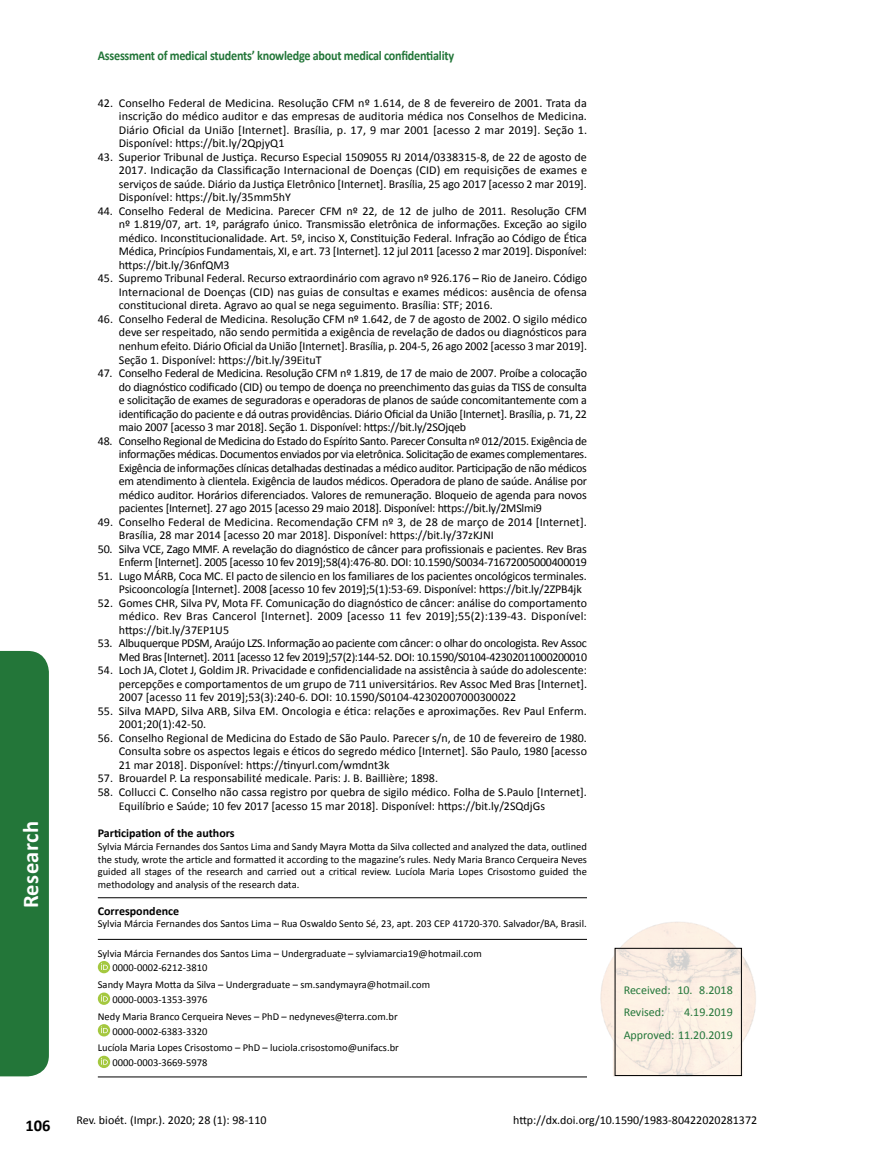
<style>
.page{position:relative;width:872px;height:1170px;background:#fff}
.page>*{position:absolute;margin:0;border:0;box-sizing:border-box;transform-origin:0 0}
.t1{font:700 22.5px "Calibri";letter-spacing:.02em;color:#fff}
.t2{font:700 16.5px "Calibri";color:#000}
.t3{font:700 13.5px "Calibri";letter-spacing:-.02em;color:#237639;scale:.9 1}
.t4{font:12px/13.5px "Calibri";letter-spacing:-.005em;color:#000;text-align:justify}
.t5{font:12px/13.5px "Calibri";letter-spacing:-.025em;color:#000;text-align:right}
.t6{font:12px/23px "Calibri";color:#237639}
.t7{font:700 12px "Calibri";color:#000}
.t8{font:10.5px/14.7px "Calibri";color:#000}
</style>
<div class="page">
<hr style="left:98px;top:897px;width:489px;height:1px;background:#000">
<hr style="left:98px;top:939px;width:489px;height:1px;background:#000">
<hr style="left:98px;top:1076px;width:489px;height:1px;background:#000">
<svg style="left:98px;top:960px;width:12px;height:13px"></svg>
<svg style="left:101px;top:963px;width:7px;height:6px"></svg>
<svg style="left:98px;top:992px;width:12px;height:12px"></svg>
<svg style="left:101px;top:994px;width:7px;height:7px"></svg>
<svg style="left:98px;top:1024px;width:12px;height:12px"></svg>
<svg style="left:101px;top:1026px;width:7px;height:7px"></svg>
<svg style="left:98px;top:1055px;width:12px;height:12px"></svg>
<svg style="left:101px;top:1057px;width:7px;height:7px"></svg>
<img style="left:600px;top:922px;width:156px;height:154px">
<div style="left:0;top:651px;width:49px;height:425px;background:#237639"></div>
<h1 class="t1" style="left:15px;top:908px;width:89px;rotate:-90deg">Research</h1>
<p class="t3" style="left:98px;top:46px;width:397px">Assessment of medical students’ knowledge about medical confidentiality</p>
<p class="t4" style="left:119px;top:96px;width:470px;text-indent:-21px">42. Conselho Federal de Medicina. Resolução CFM nº 1.614, de 8 de fevereiro de 2001. Trata da inscrição do médico auditor e das empresas de auditoria médica nos Conselhos de Medicina.<br>Diário Oficial da União [Internet]. Brasília, p. 17, 9 mar 2001 [acesso 2 mar 2019]. Seção 1.<br>Disponível: https://bit.ly/2QpjyQ1</p>
<p class="t4" style="left:119px;top:150px;width:470px;text-indent:-21px">43. Superior Tribunal de Justiça. Recurso Especial 1509055 RJ 2014/0338315-8, de 22 de agosto de 2017. Indicação da Classificação Internacional de Doenças (CID) em requisições de exames e serviços de saúde. Diário da Justiça Eletrônico [Internet]. Brasília, 25 ago 2017 [acesso 2 mar 2019].<br>Disponível: https://bit.ly/35mm5hY</p>
<p class="t4" style="left:119px;top:204px;width:469px;text-indent:-21px">44. Conselho Federal de Medicina. Parecer CFM nº 22, de 12 de julho de 2011. Resolução CFM nº 1.819/07, art. 1º, parágrafo único. Transmissão eletrônica de informações. Exceção ao sigilo médico. Inconstitucionalidade. Art. 5º, inciso X, Constituição Federal. Infração ao Código de Ética Médica, Princípios Fundamentais, XI, e art. 73 [Internet]. 12 jul 2011 [acesso 2 mar 2019]. Disponível: https://bit.ly/36nfQM3</p>
<p class="t4" style="left:119px;top:272px;width:470px;text-indent:-21px">45. Supremo Tribunal Federal. Recurso extraordinário com agravo nº 926.176 – Rio de Janeiro. Código Internacional de Doenças (CID) nas guias de consultas e exames médicos: ausência de ofensa constitucional direta. Agravo ao qual se nega seguimento. Brasília: STF; 2016.</p>
<p class="t4" style="left:119px;top:312px;width:470px;text-indent:-21px">46. Conselho Federal de Medicina. Resolução CFM nº 1.642, de 7 de agosto de 2002. O sigilo médico deve ser respeitado, não sendo permitida a exigência de revelação de dados ou diagnósticos para nenhum efeito. Diário Oficial da União [Internet]. Brasília, p. 204-5, 26 ago 2002 [acesso 3 mar 2019].<br>Seção 1. Disponível: https://bit.ly/39EituT</p>
<p class="t4" style="left:119px;top:366px;width:469px;text-indent:-21px">47. Conselho Federal de Medicina. Resolução CFM nº 1.819, de 17 de maio de 2007. Proíbe a colocação do diagnóstico codificado (CID) ou tempo de doença no preenchimento das guias da TISS de consulta e solicitação de exames de seguradoras e operadoras de planos de saúde concomitantemente com a identificação do paciente e dá outras providências. Diário Oficial da União [Internet]. Brasília, p. 71, 22 maio 2007 [acesso 3 mar 2018]. Seção 1. Disponível: https://bit.ly/2SOjqeb</p>
<p class="t4" style="left:119px;top:434px;width:470px;text-indent:-21px">48. Conselho Regional de Medicina do Estado do Espírito Santo. Parecer Consulta nº 012/2015. Exigência de informações médicas. Documentos enviados por via eletrônica. Solicitação de exames complementares.<br>Exigência de informações clínicas detalhadas destinadas a médico auditor. Participação de não médicos em atendimento à clientela. Exigência de laudos médicos. Operadora de plano de saúde. Análise por médico auditor. Horários diferenciados. Valores de remuneração. Bloqueio de agenda para novos pacientes [Internet]. 27 ago 2015 [acesso 29 maio 2018]. Disponível: https://bit.ly/2MSlmi9</p>
<p class="t4" style="left:119px;top:515px;width:469px;text-indent:-21px">49. Conselho Federal de Medicina. Recomendação CFM nº 3, de 28 de março de 2014 [Internet].<br>Brasília, 28 mar 2014 [acesso 20 mar 2018]. Disponível: https://bit.ly/37zKJNI</p>
<p class="t4" style="left:98px;top:542px;width:490px;text-align:right">50. Silva VCE, Zago MMF. A revelação do diagnóstico de câncer para profissionais e pacientes. Rev Bras<br>Enferm [Internet]. 2005 [acesso 10 fev 2019];58(4):476-80. DOI: 10.1590/S0034-71672005000400019</p>
<p class="t4" style="left:119px;top:569px;width:469px;text-indent:-21px">51. Lugo MÁRB, Coca MC. El pacto de silencio en los familiares de los pacientes oncológicos terminales.<br>Psicooncología [Internet]. 2008 [acesso 10 fev 2019];5(1):53-69. Disponível: https://bit.ly/2ZPB4jk</p>
<p class="t4" style="left:119px;top:596px;width:470px;text-indent:-21px">52. Gomes CHR, Silva PV, Mota FF. Comunicação do diagnóstico de câncer: análise do comportamento médico. Rev Bras Cancerol [Internet]. 2009 [acesso 11 fev 2019];55(2):139-43. Disponível: https://bit.ly/37EP1U5</p>
<p class="t5" style="left:98px;top:636px;width:491px">53. Albuquerque PDSM, Araújo LZS. Informação ao paciente com câncer: o olhar do oncologista. Rev Assoc<br>Med Bras [Internet]. 2011 [acesso 12 fev 2019];57(2):144-52. DOI: 10.1590/S0104-42302011000200010</p>
<p class="t4" style="left:119px;top:663px;width:470px;text-indent:-21px">54. Loch JA, Clotet J, Goldim JR. Privacidade e confidencialidade na assistência à saúde do adolescente: percepções e comportamentos de um grupo de 711 universitários. Rev Assoc Med Bras [Internet].<br>2007 [acesso 11 fev 2019];53(3):240-6. DOI: 10.1590/S0104-42302007000300022</p>
<p class="t4" style="left:119px;top:704px;width:469px;text-indent:-21px">55. Silva MAPD, Silva ARB, Silva EM. Oncologia e ética: relações e aproximações. Rev Paul Enferm.<br>2001;20(1):42-50.</p>
<p class="t4" style="left:119px;top:731px;width:469px;text-indent:-21px">56. Conselho Regional de Medicina do Estado de São Paulo. Parecer s/n, de 10 de fevereiro de 1980.<br>Consulta sobre os aspectos legais e éticos do segredo médico [Internet]. São Paulo, 1980 [acesso 21 mar 2018]. Disponível: https://tinyurl.com/wmdnt3k</p>
<p class="t4" style="left:98px;top:771px;width:342px">57. Brouardel P. La responsabilité medicale. Paris: J. B. Baillière; 1898.</p>
<p class="t4" style="left:119px;top:784px;width:469px;line-height:14.4px;text-indent:-21px">58. Collucci C. Conselho não cassa registro por quebra de sigilo médico. Folha de S.Paulo [Internet].<br>Equilíbrio e Saúde; 10 fev 2017 [acesso 15 mar 2018]. Disponível: https://bit.ly/2SQdjGs</p>
<p class="t7" style="left:98px;top:824px;width:138px">Participation of the authors</p>
<p class="t8" style="left:98px;top:840px;width:490px;line-height:12.6px;text-align:justify">Sylvia Márcia Fernandes dos Santos Lima and Sandy Mayra Motta da Silva collected and analyzed the data, outlined the study, wrote the article and formatted it according to the magazine’s rules. Nedy Maria Branco Cerqueira Neves guided all stages of the research and carried out a critical review. Lucíola Maria Lopes Crisostomo guided the methodology and analysis of the research data.</p>
<p class="t7" style="left:98px;top:902px;width:83px">Correspondence</p>
<p class="t8" style="left:98px;top:916px;width:490px">Sylvia Márcia Fernandes dos Santos Lima – Rua Oswaldo Sento Sé, 23, apt. 203 CEP 41720-370. Salvador/BA, Brasil.</p>
<p class="t8" style="left:112px;top:945px;width:371px;text-indent:-15px">Sylvia Márcia Fernandes dos Santos Lima – Undergraduate – sylviamarcia19@hotmail.com<br>0000-0002-6212-3810</p>
<p class="t8" style="left:112px;top:977px;width:319px;text-indent:-15px">Sandy Mayra Motta da Silva – Undergraduate – sm.sandymayra@hotmail.com<br>0000-0003-1353-3976</p>
<p class="t8" style="left:112px;top:1008px;width:287px;text-indent:-15px">Nedy Maria Branco Cerqueira Neves – PhD – nedyneves@terra.com.br<br>0000-0002-6383-3320</p>
<p class="t8" style="left:112px;top:1040px;width:288px;text-indent:-15px">Lucíola Maria Lopes Crisostomo – PhD – luciola.crisostomo@unifacs.br<br>0000-0003-3669-5978</p>
<p class="t6" style="left:623px;top:978px;width:111px">Received: 10. 8.2018<br>Revised:</p>
<p class="t6" style="left:623px;top:1000px;width:111px;text-align:right">4.19.2019<br>Approved: 11.20.2019</p>
<h2 class="t2" style="left:26px;top:1113px;width:27px">106</h2>
<p class="t4" style="left:77px;top:1113px;width:191px">Rev. bioét. (Impr.). 2020; 28 (1): 98-110</p>
<p class="t4" style="left:513px;top:1113px;width:245px">http://dx.doi.org/10.1590/1983-80422020281372</p>
</div>
